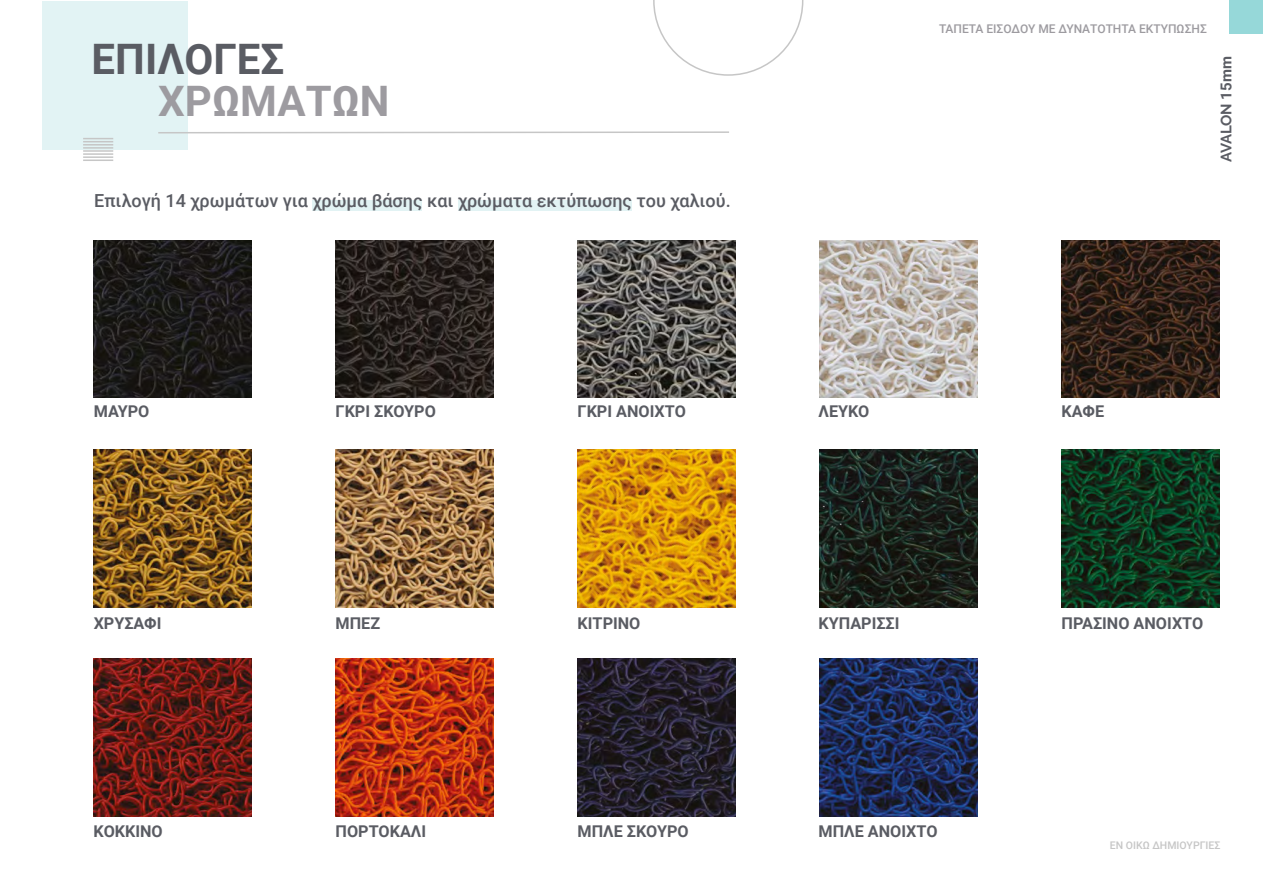
<style>
.page{position:relative;width:1263px;height:893px;background:#fff}
.page>*{position:absolute;margin:0;border:0;box-sizing:border-box;transform-origin:0 0}
.t1{font:700 42px "Roboto";color:#5a5c63}
.t2{font:700 42px "Roboto";color:#9d9ba0}
.t3{font:500 18px "Roboto";color:#5a5c63}
.t4{font:700 16.2px "Roboto";color:#5a5c63}
.t5{font:700 15px "Raleway";letter-spacing:-.045em;color:#5a5c63}
.t6{font:500 12px "Roboto";color:#9d9ba0}
.t7{font:500 10.5px "Roboto";color:#c6c6c6}
.s1{font-family:"Roboto"}
</style>
<div class="page">
<img style="left:94px;top:450px;width:157px;height:157px">
<img style="left:94px;top:240px;width:157px;height:158px">
<img style="left:336px;top:240px;width:157px;height:158px">
<img style="left:578px;top:240px;width:157px;height:158px">
<img style="left:820px;top:240px;width:157px;height:158px">
<img style="left:820px;top:450px;width:157px;height:157px">
<img style="left:1061px;top:450px;width:158px;height:157px">
<img style="left:94px;top:659px;width:157px;height:157px">
<img style="left:336px;top:659px;width:157px;height:157px">
<img style="left:578px;top:659px;width:157px;height:157px">
<img style="left:820px;top:659px;width:157px;height:157px">
<img style="left:1061px;top:240px;width:158px;height:158px">
<img style="left:336px;top:450px;width:157px;height:157px">
<img style="left:578px;top:450px;width:157px;height:157px">
<div style="left:42px;top:1px;width:146px;height:148px;background:#e2f3f4"></div>
<svg style="left:158px;top:131px;width:571px;height:3px"></svg>
<hr style="left:83px;top:150px;width:30px;height:2px;background:#c6c6c6">
<hr style="left:83px;top:153px;width:30px;height:2px;background:#c6c6c6">
<hr style="left:83px;top:156px;width:30px;height:2px;background:#c6c6c6">
<hr style="left:83px;top:160px;width:30px;height:1px;background:#c6c6c6">
<hr style="left:83px;top:147px;width:30px;height:2px;background:#c6c6c6">
<hr style="left:83px;top:144px;width:30px;height:2px;background:#c6c6c6">
<hr style="left:83px;top:141px;width:30px;height:1px;background:#c6c6c6">
<hr style="left:83px;top:138px;width:30px;height:1px;background:#c6c6c6">
<div style="left:1229px;top:0;width:34px;height:33px;background:#96d8d9"></div>
<svg style="left:653px;top:0;width:150px;height:76px"></svg>
<div style="left:313px;top:200px;width:109px;height:10px;background:#e2f3f4"></div>
<div style="left:458px;top:200px;width:173px;height:10px;background:#e2f3f4"></div>
<h1 class="t1" style="left:92px;top:30px;width:194px">ΕΠΙΛΟΓΕΣ</h1>
<h1 class="t2" style="left:158px;top:72px;width:233px">ΧΡΩΜΑΤΩΝ</h1>
<p class="t3" style="left:94px;top:188px;width:638px">Επιλογή 14 χρωμάτων για χρώμα βάσης και χρώματα εκτύπωσης του χαλιού.</p>
<p class="t6" style="left:939px;top:21px;width:269px">ΤΑΠΕΤΑ ΕΙΣΟΔΟΥ ΜΕ ΔΥΝΑΤΟΤΗΤΑ ΕΚΤΥΠΩΣΗΣ</p>
<p class="t5" style="left:1218px;top:162px;width:108px;rotate:-90deg">AVALON <span class="s1">15mm</span></p>
<p class="t4" style="left:94px;top:400px;width:57px">ΜΑΥΡΟ</p>
<p class="t4" style="left:336px;top:400px;width:102px">ΓΚΡΙ ΣΚΟΥΡΟ</p>
<p class="t4" style="left:578px;top:400px;width:110px">ΓΚΡΙ ΑΝΟΙΧΤΟ</p>
<p class="t4" style="left:818px;top:400px;width:52px">ΛΕΥΚΟ</p>
<p class="t4" style="left:1061px;top:400px;width:44px">ΚΑΦΕ</p>
<p class="t4" style="left:94px;top:612px;width:69px">ΧΡΥΣΑΦΙ</p>
<p class="t4" style="left:336px;top:612px;width:46px">ΜΠΕΖ</p>
<p class="t4" style="left:578px;top:612px;width:64px">ΚΙΤΡΙΝΟ</p>
<p class="t4" style="left:818px;top:612px;width:82px">ΚΥΠΑΡΙΣΣΙ</p>
<p class="t4" style="left:1061px;top:612px;width:143px">ΠΡΑΣΙΝΟ ΑΝΟΙΧΤΟ</p>
<p class="t4" style="left:94px;top:820px;width:71px">ΚΟΚΚΙΝΟ</p>
<p class="t4" style="left:336px;top:820px;width:92px">ΠΟΡΤΟΚΑΛΙ</p>
<p class="t4" style="left:578px;top:820px;width:113px">ΜΠΛΕ ΣΚΟΥΡΟ</p>
<p class="t4" style="left:818px;top:820px;width:120px">ΜΠΛΕ ΑΝΟΙΧΤΟ</p>
<p class="t7" style="left:1110px;top:838px;width:112px">ΕΝ ΟΙΚΩ ΔΗΜΙΟΥΡΓΙΕΣ</p>
</div>
